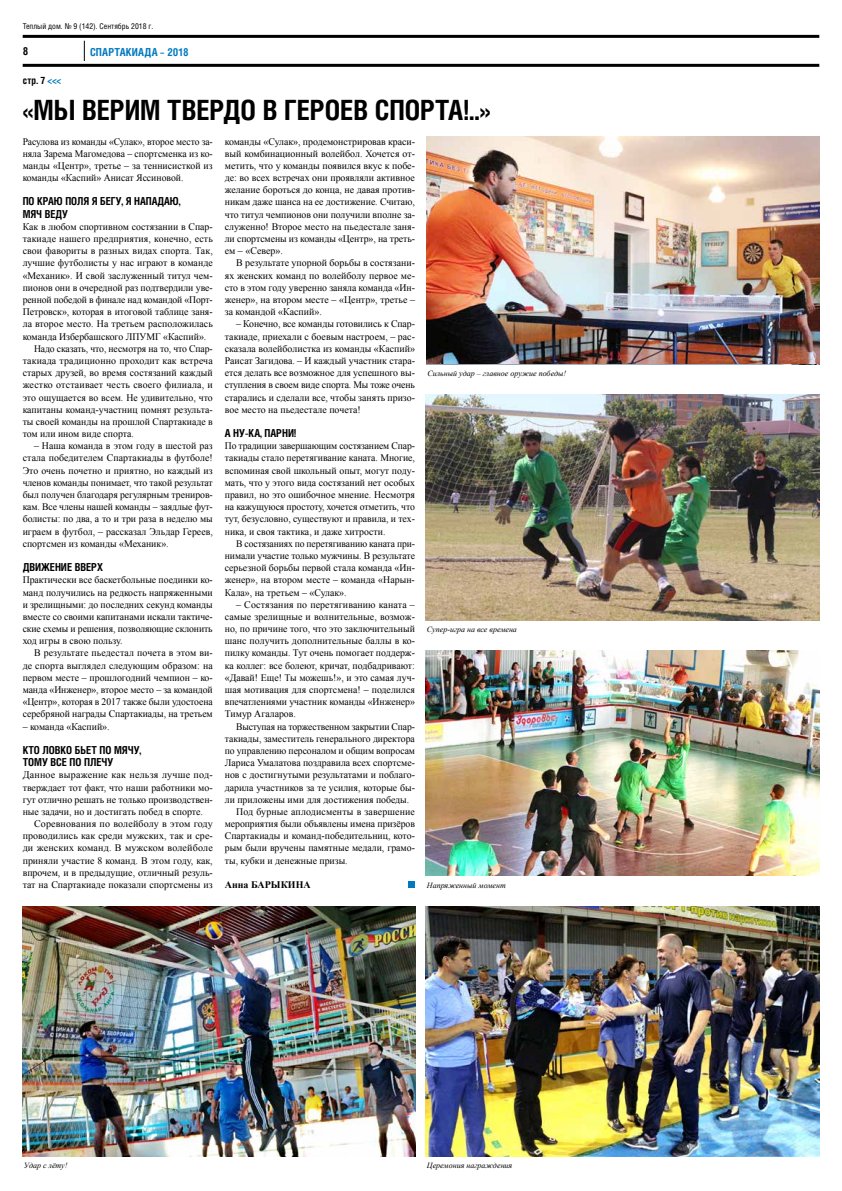
<style>
.page{position:relative;width:842px;height:1191px;background:#fff}
.page>*{position:absolute;margin:0;border:0;box-sizing:border-box;transform-origin:0 0}
.t1{font:700 27.9px "Helios Cond";letter-spacing:-.005em;color:#000}
.t2{font:700 11px/12.2px "Helios Cond";color:#000}
.t3{font:700 11px "Helios Cond";letter-spacing:.015em;color:#0079c1}
.t4{font:10px/12.2px "Times New Roman";color:#000;text-align:justify}
.t5{font:10px/12.2px "Times New Roman";color:#000;text-align:justify;scale:.96 1}
.t6{font:10px "Times New Roman";letter-spacing:.02em;color:#000}
.t7{font:700 10px "Times New Roman";color:#000}
.t8{font:700 10px "Helios Cond";color:#000}
.t9{font:italic 8px "Times New Roman";color:#000}
.t10{font:8px "Helios Cond";color:#000}
.s1{color:#0079c1}
</style>
<div class="page">
<svg style="left:84px;top:41px;width:1px;height:20px"></svg>
<hr style="left:23px;top:64px;width:196px;height:3px;background:#000">
<hr style="left:23px;top:35px;width:796px;height:3px;background:#000">
<hr style="left:219px;top:64px;width:600px;height:3px;background:#000">
<img style="left:426px;top:395px;width:393px;height:225px">
<img style="left:426px;top:650px;width:393px;height:225px">
<img style="left:426px;top:906px;width:393px;height:250px">
<img style="left:23px;top:906px;width:392px;height:250px">
<img style="left:427px;top:136px;width:392px;height:228px">
<div style="left:408px;top:881px;width:7px;height:7px;background:#0079c1"></div>
<p class="t10" style="left:23px;top:21px;width:132px">Теплый дом. № 9 (142). Сентябрь 2018 г.</p>
<p class="t3" style="left:90px;top:45px;width:100px">СПАРТАКИАДА – 2018</p>
<p class="t8" style="left:23px;top:74px;width:40px">стр. 7 <span class="s1">&lt;&lt;&lt;</span></p>
<h1 class="t1" style="left:23px;top:93px;width:469px">«МЫ ВЕРИМ ТВЕРДО В ГЕРОЕВ СПОРТА!..»</h1>
<p class="t5" style="left:23px;top:135px;width:200px">Расулова из команды «Сулак», второе место за&shy;няла Зарема Магомедова – спортсменка из ко&shy;манды «Центр», третье – за теннисисткой из команды «Каспий» Анисат Яссиновой.</p>
<p class="t2" style="left:23px;top:195px;width:159px">ПО КРАЮ ПОЛЯ Я БЕГУ, Я НАПАДАЮ,<br>МЯЧ ВЕДУ</p>
<p class="t4" style="left:23px;top:220px;width:192px">Как в любом спортивном состязании в Спар-</p>
<p class="t4" style="left:23px;top:232px;width:192px">такиаде нашего предприятия, конечно, есть</p>
<p class="t4" style="left:23px;top:245px;width:192px">свои фавориты в разных видах спорта. Так,</p>
<p class="t4" style="left:23px;top:257px;width:192px">лучшие футболисты у нас играют в команде</p>
<p class="t4" style="left:23px;top:269px;width:192px">«Механик». И свой заслуженный титул чем-</p>
<p class="t4" style="left:23px;top:281px;width:192px">пионов они в очередной раз подтвердили уве-</p>
<p class="t4" style="left:23px;top:293px;width:192px">ренной победой в финале над командой «Порт-</p>
<p class="t4" style="left:23px;top:305px;width:192px">Петровск», которая в итоговой таблице заня-</p>
<p class="t4" style="left:23px;top:318px;width:192px">ла второе место. На третьем расположилась</p>
<p class="t4" style="left:23px;top:330px;width:185px">команда Избербашского ЛПУМГ «Каспий».</p>
<p class="t4" style="left:34px;top:342px;width:180px">Надо сказать, что, несмотря на то, что Спар-</p>
<p class="t4" style="left:23px;top:354px;width:192px">такиада традиционно проходит как встреча</p>
<p class="t4" style="left:23px;top:366px;width:192px">старых друзей, во время состязаний каждый</p>
<p class="t4" style="left:23px;top:379px;width:192px">жестко отстаивает честь своего филиала, и</p>
<p class="t4" style="left:23px;top:391px;width:192px">это ощущается во всем. Не удивительно, что</p>
<p class="t4" style="left:23px;top:403px;width:192px">капитаны команд-участниц помнят результа-</p>
<p class="t4" style="left:23px;top:415px;width:192px">ты своей команды на прошлой Спартакиаде в</p>
<p class="t4" style="left:23px;top:427px;width:113px">том или ином виде спорта.</p>
<p class="t4" style="left:23px;top:439px;width:192px;text-indent:11px">– Наша команда в этом году в шестой раз стала победителем Спартакиады в футболе!<br>Это очень почетно и приятно, но каждый из членов команды понимает, что такой результат был получен благодаря регулярным трениров&shy;кам. Все члены нашей команды – заядлые фут&shy;болисты: по два, а то и три раза в неделю мы играем в футбол, – рассказал Эльдар Гереев, спортсмен из команды «Механик».</p>
<p class="t2" style="left:23px;top:561px;width:82px">ДВИЖЕНИЕ ВВЕРХ</p>
<p class="t4" style="left:23px;top:573px;width:192px">Практически все баскетбольные поединки ко&shy;манд получились на редкость напряженными и зрелищными: до последних секунд команды вместе со своими капитанами искали тактиче&shy;ские схемы и решения, позволяющие склонить ход игры в свою пользу.</p>
<p class="t4" style="left:23px;top:647px;width:192px;text-indent:11px">В результате пьедестал почета в этом ви&shy;де спорта выглядел следующим образом: на первом месте – прошлогодний чемпион – ко&shy;манда «Инженер», второе место – за командой «Центр», которая в 2017 также были удостоена серебряной награды Спартакиады, на третьем</p>
<p class="t4" style="left:23px;top:720px;width:88px">– команда «Каспий».</p>
<p class="t2" style="left:23px;top:743px;width:120px">КТО ЛОВКО БЬЕТ ПО МЯЧУ,<br>ТОМУ ВСЕ ПО ПЛЕЧУ</p>
<p class="t6" style="left:23px;top:768px;width:192px">Данное выражение как нельзя лучше под-</p>
<p class="t4" style="left:23px;top:781px;width:192px">тверждает тот факт, что наши работники мо-</p>
<p class="t4" style="left:23px;top:793px;width:192px">гут отлично решать не только производствен-</p>
<p class="t4" style="left:23px;top:805px;width:182px">ные задачи, но и достигать побед в спорте.</p>
<p class="t4" style="left:34px;top:817px;width:180px">Соревнования по волейболу в этом году</p>
<p class="t4" style="left:23px;top:829px;width:192px">проводились как среди мужских, так и сре-</p>
<p class="t6" style="left:23px;top:841px;width:192px">ди женских команд. В мужском волейболе</p>
<p class="t4" style="left:23px;top:854px;width:192px">приняли участие 8 команд. В этом году, как,</p>
<p class="t4" style="left:23px;top:866px;width:192px">впрочем, и в предыдущие, отличный резуль-</p>
<p class="t4" style="left:23px;top:878px;width:192px">тат на Спартакиаде показали спортсмены из</p>
<p class="t2" style="left:23px;top:45px;width:7px">8</p>
<p class="t4" style="left:225px;top:135px;width:192px">команды «Сулак», продемонстрировав краси&shy;вый комбинационный волейбол. Хочется от&shy;метить, что у команды появился вкус к побе&shy;де: во всех встречах они проявляли активное желание бороться до конца, не давая против&shy;никам даже шанса на ее достижение. Считаю, что титул чемпионов они получили вполне за&shy;служенно! Второе место на пьедестале заня&shy;ли спортсмены из команды «Центр», на треть&shy;ем – «Север».</p>
<p class="t4" style="left:225px;top:257px;width:192px;text-indent:11px">В результате упорной борьбы в состязани&shy;ях женских команд по волейболу первое ме&shy;сто в этом году уверенно заняла команда «Ин&shy;женер», на втором месте – «Центр», третье – за командой «Каспий».</p>
<p class="t4" style="left:225px;top:318px;width:192px;text-indent:11px">– Конечно, все команды готовились к Спар&shy;такиаде, приехали с боевым настроем, – рас&shy;сказала волейболистка из команды «Каспий» Раисат Загидова. – И каждый участник стара&shy;ется делать все возможное для успешного вы&shy;ступления в своем виде спорта. Мы тоже очень старались и сделали все, чтобы занять призо&shy;вое место на пьедестале почета!</p>
<p class="t2" style="left:225px;top:427px;width:73px">А НУ-КА, ПАРНИ!</p>
<p class="t5" style="left:225px;top:439px;width:200px">По традиции завершающим состязанием Спар&shy;такиады стало перетягивание каната. Многие, вспоминая свой школьный опыт, могут поду&shy;мать, что у этого вида состязаний нет особых правил, но это ошибочное мнение. Несмотря на кажущуюся простоту, хочется отметить, что тут, безусловно, существуют и правила, и тех&shy;ника, и своя тактика, и даже хитрости.</p>
<p class="t5" style="left:225px;top:537px;width:200px;text-indent:11px">В состязаниях по перетягиванию каната при&shy;нимали участие только мужчины. В результате серьезной борьбы первой стала команда «Ин&shy;женер», на втором месте – команда «Нарын-Кала», на третьем – «Сулак».</p>
<p class="t4" style="left:225px;top:598px;width:192px;text-indent:11px">– Состязания по перетягиванию каната – самые зрелищные и волнительные, возмож&shy;но, по причине того, что это заключительный шанс получить дополнительные баллы в ко&shy;пилку команды. Тут очень помогает поддерж&shy;ка коллег: все болеют, кричат, подбадривают: «Давай! Еще! Ты можешь!», и это самая луч&shy;шая мотивация для спортсмена! – поделился впечатлениями участник команды «Инженер» Тимур Агаларов.</p>
<p class="t5" style="left:236px;top:720px;width:188px">Выступая на торжественном закрытии Спар-</p>
<p class="t4" style="left:225px;top:732px;width:192px">такиады, заместитель генерального директора</p>
<p class="t4" style="left:225px;top:744px;width:192px">по управлению персоналом и общим вопросам</p>
<p class="t4" style="left:225px;top:756px;width:192px">Лариса Умалатова поздравила всех спортсме-</p>
<p class="t4" style="left:225px;top:768px;width:192px">нов c достигнутыми результатами и поблаго-</p>
<p class="t4" style="left:225px;top:781px;width:192px">дарила участников за те усилия, которые бы-</p>
<p class="t4" style="left:225px;top:793px;width:186px">ли приложены ими для достижения победы.</p>
<p class="t4" style="left:236px;top:805px;width:180px">Под бурные аплодисменты в завершение</p>
<p class="t4" style="left:225px;top:817px;width:192px">мероприятия были объявлены имена призёров</p>
<p class="t4" style="left:225px;top:829px;width:192px">Спартакиады и команд-победительниц, кото-</p>
<p class="t4" style="left:225px;top:842px;width:192px">рым были вручены памятные медали, грамо-</p>
<p class="t4" style="left:225px;top:854px;width:124px">ты, кубки и денежные призы.</p>
<p class="t7" style="left:225px;top:877px;width:87px">Анна БАРЫКИНА</p>
<p class="t9" style="left:427px;top:368px;width:140px">Сильный удар – главное оружие победы!</p>
<p class="t9" style="left:427px;top:624px;width:92px">Супер-игра на все времена</p>
<p class="t9" style="left:427px;top:879px;width:80px">Напряженный момент</p>
<p class="t9" style="left:24px;top:1160px;width:45px">Удар с лёту!</p>
<p class="t9" style="left:427px;top:1160px;width:87px">Церемония награждения</p>
</div>
